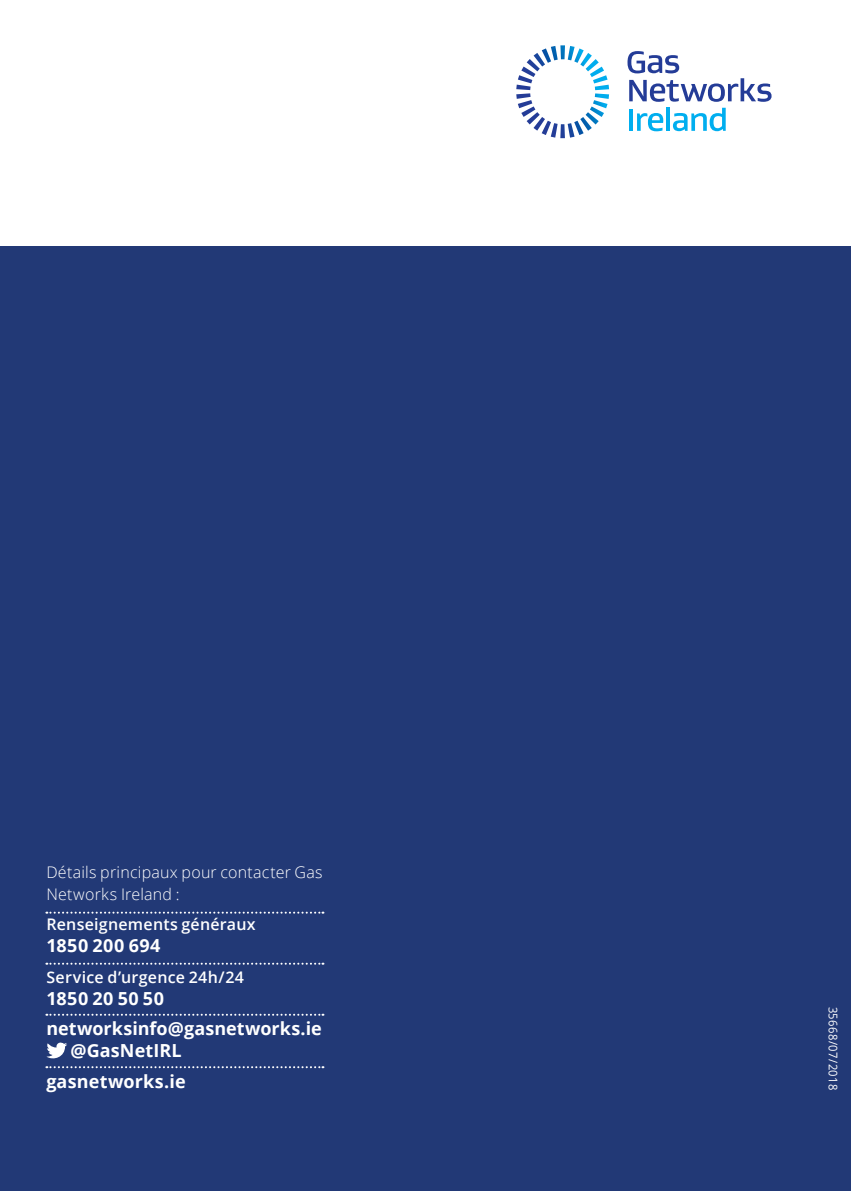
<style>
.page{position:relative;width:851px;height:1191px;background:#fff}
.page>*{position:absolute;margin:0;border:0;box-sizing:border-box;transform-origin:0 0}
.t1{font:700 18px/30.6px "Open Sans";letter-spacing:.005em;color:#fff}
.t2{font:700 18px "Open Sans";letter-spacing:.03em;color:#fff}
.t3{font:300 16px/22px "Open Sans";letter-spacing:.015em;color:#fff}
.t4{font:600 16px "Open Sans";letter-spacing:.015em;color:#fff}
.t5{font:12px "Open Sans";letter-spacing:.04em;color:#fff;scale:.93 1}
</style>
<div class="page">
<div style="left:0;top:247px;width:850px;height:944px;background:#223976"></div>
<svg style="left:627px;top:51px;width:144px;height:51px"></svg>
<hr style="left:629px;top:109px;width:3px;height:22px;background:#00aeef">
<svg style="left:637px;top:113px;width:26px;height:18px"></svg>
<hr style="left:666px;top:108px;width:4px;height:23px;background:#00aeef">
<svg style="left:672px;top:108px;width:53px;height:23px"></svg>
<svg style="left:516px;top:45px;width:93px;height:93px"></svg>
<svg style="left:46px;top:911px;width:277px;height:2px"></svg>
<svg style="left:46px;top:962px;width:277px;height:2px"></svg>
<svg style="left:46px;top:1013px;width:277px;height:2px"></svg>
<svg style="left:46px;top:1042px;width:277px;height:26px"></svg>
<p class="t3" style="left:46px;top:860px;width:278px">Détails principaux pour contacter Gas<br>Networks Ireland :</p>
<p class="t4" style="left:46px;top:913px;width:211px">Renseignements généraux</p>
<p class="t2" style="left:46px;top:933px;width:116px">1850 200 694</p>
<p class="t4" style="left:46px;top:966px;width:199px">Service d’urgence 24h/24</p>
<p class="t1" style="left:46px;top:982px;width:277px">1850 20 50 50 networksinfo@gasnetworks.ie</p>
<p class="t1" style="left:46px;top:1035px;width:141px;text-align:right">@GasNetIRL gasnetworks.ie</p>
<p class="t5" style="left:841px;top:1006px;width:92px;rotate:90deg">35668/07/2018</p>
</div>
